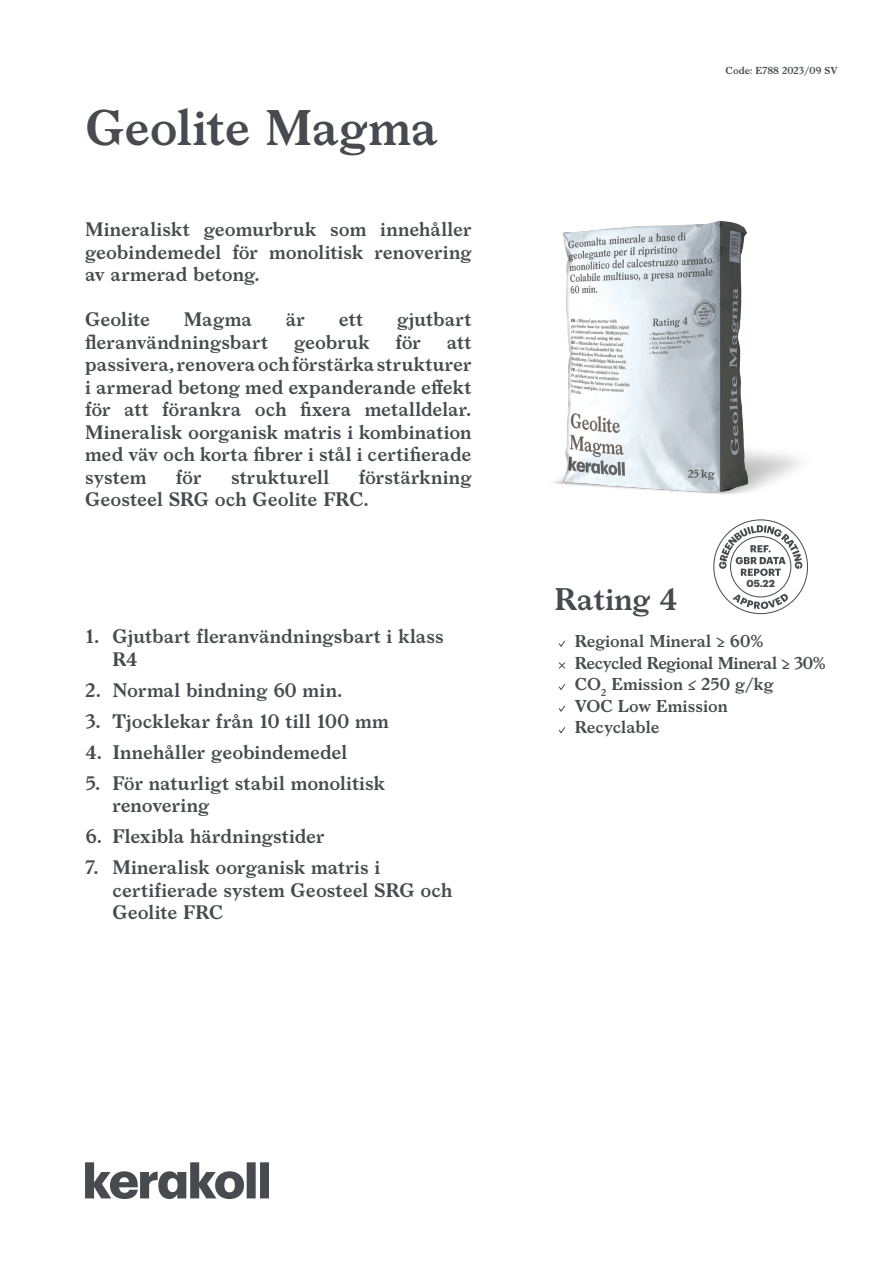
<style>
.page{position:relative;width:893px;height:1263px;background:#fff}
.page>*{position:absolute;margin:0;border:0;box-sizing:border-box;transform-origin:0 0}
.notag_cover_nome_pr{font:600 48px "Larish Neue";color:#474a4e}
.cover_eco{font:600 30px "Larish Neue";color:#474a4e}
.cover_descrizione_pr{font:600 18.75px/22.5px "Larish Neue";color:#474a4e}
.notag_cover_voci_ra{font:600 16.5px "Larish Neue";color:#474a4e}
.notag_cover_voci_ra-2{font:600 16.5px "Larish Neue";letter-spacing:-.025em;color:#474a4e}
.cover_datareport{font:700 10.05px "Graphik";color:#474a4e}
.t1{font:600 9.75px "Larish Neue";color:#474a4e}
</style>
<div class="page">
<svg style="left:713px;top:519px;width:95px;height:95px"></svg>
<svg style="left:85px;top:1162px;width:184px;height:37px"></svg>
<img style="left:552px;top:221px;width:248px;height:273px">
<svg style="left:558px;top:640px;width:8px;height:7px"></svg>
<svg style="left:558px;top:662px;width:7px;height:7px"></svg>
<svg style="left:558px;top:684px;width:8px;height:6px"></svg>
<svg style="left:558px;top:705px;width:8px;height:7px"></svg>
<svg style="left:558px;top:727px;width:8px;height:7px"></svg>
<p class="notag_cover_nome_pr" style="left:85px;top:91px;width:354px">Geolite Magma</p>
<p class="cover_descrizione_pr" style="left:85px;top:217px;width:388px;text-align:justify">Mineraliskt geomurbruk som innehåller geobindemedel för monolitisk renovering av armerad betong.</p>
<p class="cover_descrizione_pr" style="left:85px;top:307px;width:67px">Geolite</p>
<p class="cover_descrizione_pr" style="left:184px;top:307px;width:69px">Magma</p>
<p class="cover_descrizione_pr" style="left:286px;top:307px;width:21px">är</p>
<p class="cover_descrizione_pr" style="left:339px;top:307px;width:26px">ett</p>
<p class="cover_descrizione_pr" style="left:397px;top:307px;width:76px">gjutbart</p>
<p class="cover_descrizione_pr" style="left:85px;top:329px;width:185px">fleranvändningsbart</p>
<p class="cover_descrizione_pr" style="left:294px;top:329px;width:77px">geobruk</p>
<p class="cover_descrizione_pr" style="left:395px;top:329px;width:27px">för</p>
<p class="cover_descrizione_pr" style="left:85px;top:329px;width:388px;text-align:justify;text-indent:362px">att passivera, renovera och förstärka strukturer i armerad betong med expanderande effekt för att förankra och fixera metalldelar.<br>Mineralisk oorganisk matris i kombination med väv och korta fibrer i stål i certifierade system</p>
<p class="cover_descrizione_pr" style="left:85px;top:464px;width:388px;text-indent:274px">förstärkning<br>Geosteel SRG och Geolite FRC.</p>
<p class="cover_descrizione_pr" style="left:176px;top:464px;width:27px">för</p>
<p class="cover_descrizione_pr" style="left:231px;top:464px;width:100px">strukturell</p>
<p class="cover_descrizione_pr" style="left:112px;top:624px;width:333px;text-indent:-27px">1. Gjutbart fleranvändningsbart i klass<br>R4</p>
<p class="cover_descrizione_pr" style="left:85px;top:677px;width:259px">2. Normal bindning 60 min.</p>
<p class="cover_descrizione_pr" style="left:85px;top:708px;width:305px">3. Tjocklekar från 10 till 100 mm</p>
<p class="cover_descrizione_pr" style="left:85px;top:739px;width:263px">4. Innehåller geobindemedel</p>
<p class="cover_descrizione_pr" style="left:112px;top:770px;width:274px;text-indent:-27px">5. För naturligt stabil monolitisk renovering</p>
<p class="cover_descrizione_pr" style="left:85px;top:824px;width:241px">6. Flexibla härdningstider</p>
<p class="cover_descrizione_pr" style="left:112px;top:855px;width:341px;text-indent:-27px">7. Mineralisk oorganisk matris i certifierade system Geosteel SRG och<br>Geolite FRC</p>
<p class="t1" style="left:726px;top:63px;width:114px">Code: E788 2023/09 SV</p>
<p class="cover_datareport" style="left:746px;top:575px;width:30px">05.22</p>
<p class="cover_eco" style="left:554px;top:576px;width:125px">Rating 4</p>
<p class="notag_cover_voci_ra" style="left:575px;top:628px;width:190px">Regional Mineral ≥ 60%</p>
<p class="notag_cover_voci_ra-2" style="left:575px;top:650px;width:253px">Recycled Regional Mineral ≥ 30%</p>
<p class="notag_cover_voci_ra" style="left:575px;top:671px;width:200px">CO<sub>2</sub> Emission ≤ 250 g/kg</p>
<p class="notag_cover_voci_ra" style="left:575px;top:693px;width:155px">VOC Low Emission</p>
<p class="notag_cover_voci_ra" style="left:575px;top:715px;width:86px">Recyclable</p>
</div>
